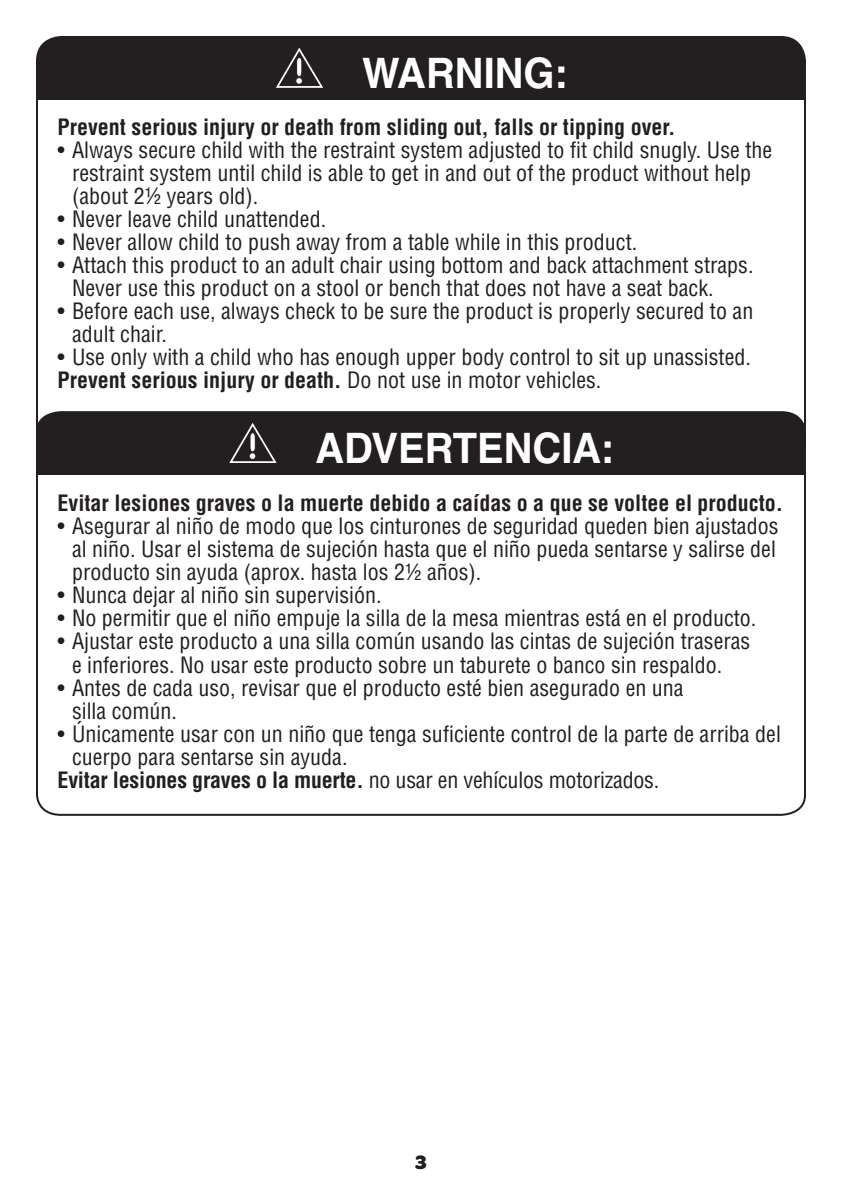
<style>
.page{position:relative;width:842px;height:1191px;background:#fff}
.page>*{position:absolute;margin:0;border:0;box-sizing:border-box;transform-origin:0 0}
.t1{font:700 42px "Helvetica LT Std";color:#fff;scale:.95 1}
.t2{font:condensed 22px/23px "Helvetica LT Std";color:#231f20}
.t3{font:700 condensed 22px "Helvetica LT Std";color:#231f20}
.t4{font:700 20px "Merge Pro";color:#231f20}
.s1{font-weight:700}
.s2{font-weight:400}
</style>
<div class="page">
<div style="left:37px;top:37px;width:768px;height:62px;background:#231f20"></div>
<svg style="left:276px;top:47px;width:47px;height:41px"></svg>
<div style="left:295px;top:77px;width:7px;height:7px;background:#fff;border:1px solid #231f20;border-radius:50%"></div>
<svg style="left:36px;top:410px;width:770px;height:406px"></svg>
<svg style="left:229px;top:423px;width:48px;height:40px;background:#464243"></svg>
<div style="left:249px;top:453px;width:7px;height:7px;background:#fff;border:1px solid #231f20;border-radius:50%"></div>
<h1 class="t1" style="left:362px;top:58px;width:218px">WARNING:</h1>
<p class="t3" style="left:58px;top:120px;width:619px">Prevent serious injury or death from sliding out, falls or tipping over.</p>
<p class="t2" style="left:72px;top:141px;width:702px;text-indent:-14px">• Always secure child with the restraint system adjusted to fit child snugly. Use the restraint system until child is able to get in and out of the product without help (about 2½ years old).</p>
<p class="t2" style="left:58px;top:210px;width:270px">• Never leave child unattended.</p>
<p class="t2" style="left:58px;top:233px;width:581px">• Never allow child to push away from a table while in this product.</p>
<p class="t2" style="left:72px;top:256px;width:683px;text-indent:-14px">• Attach this product to an adult chair using bottom and back attachment straps.<br>Never use this product on a stool or bench that does not have a seat back.</p>
<p class="t2" style="left:72px;top:302px;width:683px;text-indent:-14px">• Before each use, always check to be sure the product is properly secured to an adult chair.</p>
<p class="t2" style="left:58px;top:348px;width:695px">• Use only with a child who has enough upper body control to sit up unassisted.<br><span class="s1">Prevent serious injury or death.</span> Do not use in motor vehicles.</p>
<h1 class="t1" style="left:315px;top:433px;width:316px">ADVERTENCIA:</h1>
<p class="t3" style="left:58px;top:496px;width:727px">Evitar lesiones graves o la muerte debido a caídas o a que se voltee el producto.</p>
<p class="t2" style="left:72px;top:517px;width:708px;text-align:justify;text-indent:-14px">• Asegurar al niño de modo que los cinturones de seguridad queden bien ajustados al niño. Usar el sistema de sujeción hasta que el niño pueda sentarse y salirse del producto sin ayuda (aprox. hasta los 2½ años).</p>
<p class="t2" style="left:58px;top:586px;width:325px">• Nunca dejar al niño sin supervisión.</p>
<p class="t2" style="left:58px;top:609px;width:700px">• No permitir que el niño empuje la silla de la mesa mientras está en el producto.</p>
<p class="t2" style="left:72px;top:632px;width:680px;text-indent:-14px">• Ajustar este producto a una silla común usando las cintas de sujeción traseras e inferiores. No usar este producto sobre un taburete o banco sin respaldo.</p>
<p class="t2" style="left:72px;top:678px;width:613px;text-indent:-14px">• Antes de cada uso, revisar que el producto esté bien asegurado en una silla común.</p>
<p class="t2" style="left:58px;top:724px;width:725px">• Únicamente usar con un niño que tenga suficiente control de la parte de arriba del</p>
<p class="t2" style="left:72px;top:747px;width:277px">cuerpo para sentarse sin ayuda.</p>
<p class="t3" style="left:58px;top:772px;width:603px">Evitar lesiones graves o la muerte. <span class="s2">no usar en vehículos motorizados.</span></p>
<p class="t4" style="left:415px;top:1154px;width:14px">3</p>
</div>
